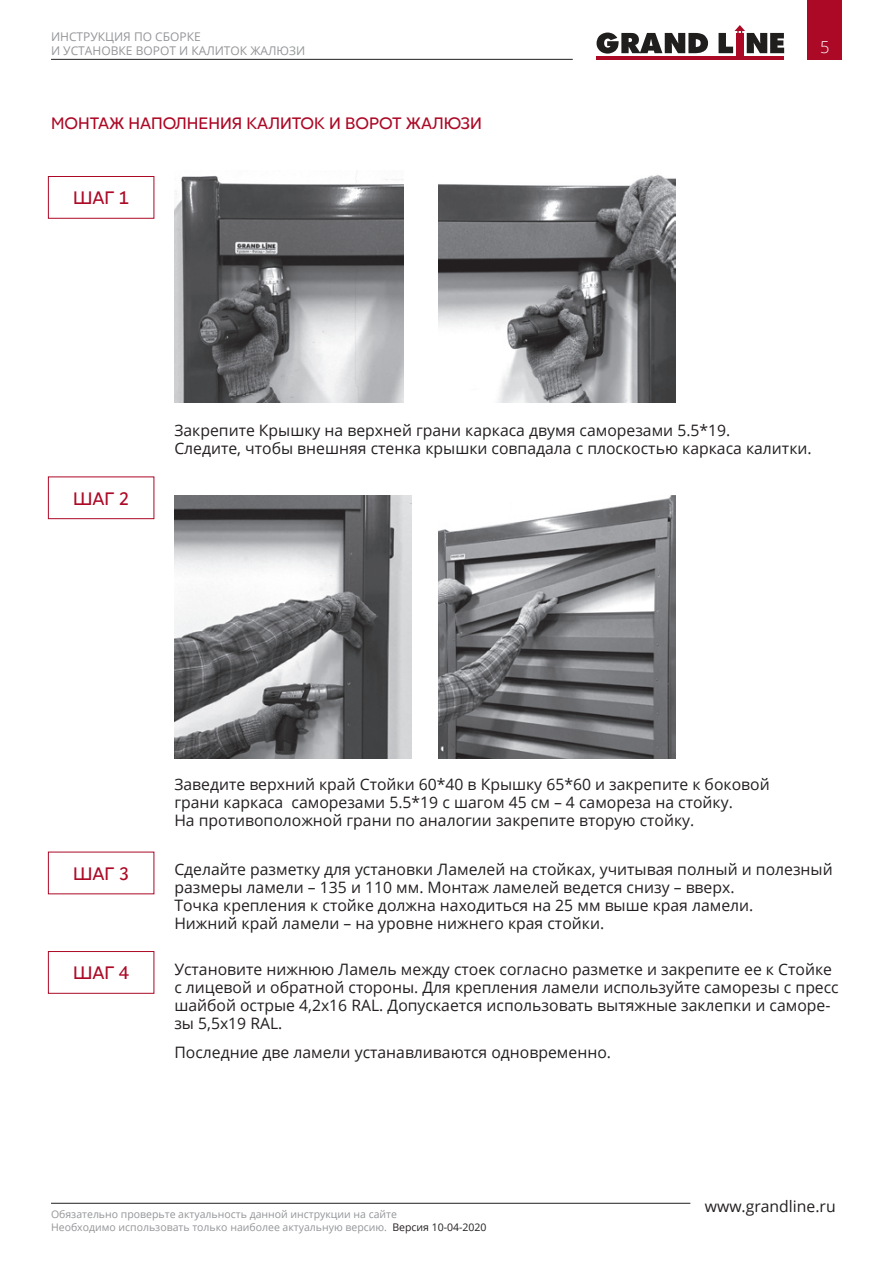
<style>
.page{position:relative;width:893px;height:1263px;background:#fff}
.page>*{position:absolute;margin:0;border:0;box-sizing:border-box;transform-origin:0 0}
.t1{font:18px "Red Ring";color:#ac0926}
.t2{font:16.5px "Red Ring";color:#ac0926}
.t3{font:300 16.5px "Open Sans";color:#fff}
.t4{font:15.75px/18px "Open Sans";color:#231f20}
.t5{font:12px/14.4px "Open Sans";color:#939598}
.t6{font:10.5px/12.6px "Open Sans";color:#939598}
.s1{color:#231f20}
</style>
<div class="page">
<hr style="left:51px;top:59px;width:522px;height:1px;background:#231f20">
<hr style="left:51px;top:1203px;width:639px;height:1px;background:#231f20">
<div style="left:736px;top:33px;width:8px;height:25px;background:#ac0926"></div>
<hr style="left:597px;top:56px;width:187px;height:4px;background:#ac0926">
<svg style="left:597px;top:33px;width:111px;height:21px"></svg>
<svg style="left:719px;top:25px;width:65px;height:28px"></svg>
<div style="left:808px;top:0;width:34px;height:60px;background:#ac0926"></div>
<img style="left:438px;top:174px;width:238px;height:228px">
<img style="left:174px;top:175px;width:229px;height:227px">
<img style="left:438px;top:496px;width:238px;height:262px">
<img style="left:174px;top:496px;width:238px;height:262px">
<div style="left:48px;top:176px;width:106px;height:43px;border:1px solid #ac0926"></div>
<div style="left:48px;top:476px;width:106px;height:43px;border:1px solid #ac0926"></div>
<div style="left:48px;top:951px;width:106px;height:43px;border:1px solid #ac0926"></div>
<p class="t5" style="left:51px;top:29px;width:256px">ИНСТРУКЦИЯ ПО СБОРКЕ<br>И УСТАНОВКЕ ВОРОТ И КАЛИТОК ЖАЛЮЗИ</p>
<p class="t2" style="left:51px;top:113px;width:432px">МОНТАЖ НАПОЛНЕНИЯ КАЛИТОК И ВОРОТ ЖАЛЮЗИ</p>
<p class="t1" style="left:73px;top:186px;width:58px">ШАГ 1</p>
<p class="t3" style="left:820px;top:36px;width:11px">5</p>
<p class="t1" style="left:73px;top:487px;width:58px">ШАГ 2</p>
<p class="t4" style="left:174px;top:421px;width:639px">Закрепите Крышку на верхней грани каркаса двумя саморезами 5.5*19.<br>Следите, чтобы внешняя стенка крышки совпадала с плоскостью каркаса калитки.</p>
<p class="t1" style="left:73px;top:862px;width:58px">ШАГ 3</p>
<p class="t1" style="left:73px;top:961px;width:58px">ШАГ 4</p>
<p class="t4" style="left:174px;top:775px;width:597px">Заведите верхний край Стойки 60*40 в Крышку 65*60 и закрепите к боковой грани каркаса саморезами 5.5*19 с шагом 45 см – 4 самореза на стойку.<br>На противоположной грани по аналогии закрепите вторую стойку.</p>
<p class="t4" style="left:174px;top:860px;width:660px">Сделайте разметку для установки Ламелей на стойках, учитывая полный и полезный размеры ламели – 135 и 110 мм. Монтаж ламелей ведется снизу – вверх.<br>Точка крепления к стойке должна находиться на 25 мм выше края ламели.<br>Нижний край ламели – на уровне нижнего края стойки.</p>
<p class="t4" style="left:174px;top:960px;width:666px">Установите нижнюю Ламель между стоек согласно разметке и закрепите ее к Стойке с лицевой и обратной стороны. Для крепления ламели используйте саморезы с пресс шайбой острые 4,2x16 RAL. Допускается использовать вытяжные заклепки и саморе&shy;зы 5,5x19 RAL.</p>
<p class="t4" style="left:174px;top:1042px;width:438px">Последние две ламели устанавливаются одновременно.</p>
<p class="t6" style="left:51px;top:1208px;width:437px">Обязательно проверьте актуальность данной инструкции на сайте<br>Необходимо использовать только наиболее актуальную версию. <span class="s1">Версия 10-04-2020</span></p>
<p class="t4" style="left:705px;top:1196px;width:132px">www.grandline.ru</p>
</div>
